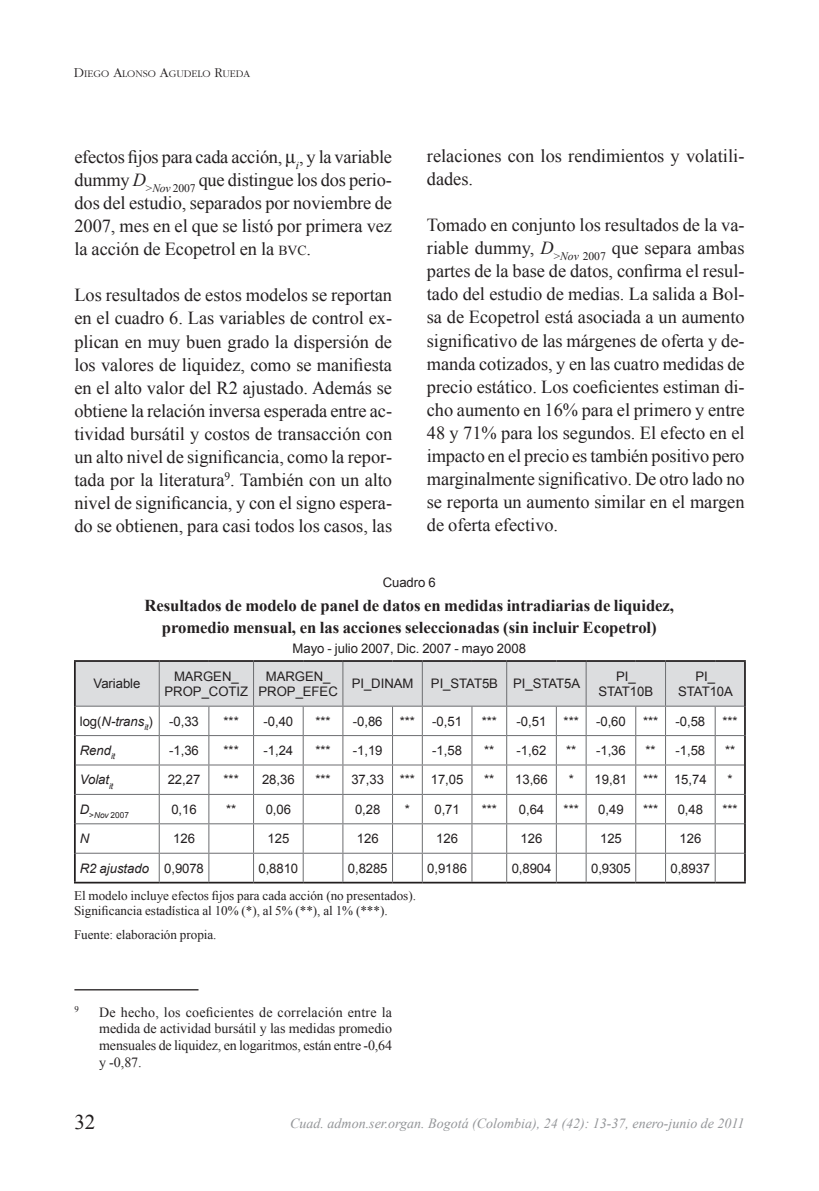
<style>
.page{position:relative;width:819px;height:1191px;background:#fff}
.page>*{position:absolute;margin:0;border:0;box-sizing:border-box;transform-origin:0 0}
.t1{font:21px "Times New Roman";color:#231f20}
.t2{font:18.38px/23.1px "Times New Roman";letter-spacing:-.005em;color:#231f20;text-align:justify}
.t3{font:700 16.62px/22.1px "Times New Roman";letter-spacing:-.005em;color:#231f20;text-align:center}
.t4{font:14px/16.8px "Times New Roman";letter-spacing:-.01em;color:#231f20;text-align:justify}
.t5{font:italic 14px "Times New Roman";color:#939598}
.t6{font:13.12px/15.8px "Arial";letter-spacing:-.005em;color:#231f20;text-align:center}
.t7{font:13.12px/15.8px "Times New Roman";color:#231f20}
.t8{font:italic 13.12px "Arial";letter-spacing:-.005em;color:#231f20}
.t9{font:300 10.5px "Garamond";letter-spacing:-.005em;color:#231f20}
.t10{font:8.75px "Times New Roman";color:#231f20}
.t11{font:8.22px "Arial";color:#231f20}
.s1{font-size:14px}
.s2{font-style:italic}
.s3{font-size:13.83px}
.s4{font-style:inherit}
.s5{font-style:normal}
</style>
<div class="page">
<hr style="left:74px;top:989px;width:124px;height:1px;background:#231f20">
<hr style="left:74px;top:660px;width:85px;height:2px;background:#231f20">
<hr style="left:74px;top:662px;width:2px;height:44px;background:#231f20">
<hr style="left:159px;top:660px;width:50px;height:2px;background:#231f20">
<hr style="left:209px;top:660px;width:44px;height:2px;background:#231f20">
<hr style="left:253px;top:660px;width:50px;height:2px;background:#231f20">
<hr style="left:303px;top:660px;width:40px;height:2px;background:#231f20">
<hr style="left:343px;top:660px;width:49px;height:2px;background:#231f20">
<hr style="left:392px;top:660px;width:30px;height:2px;background:#231f20">
<hr style="left:422px;top:660px;width:50px;height:2px;background:#231f20">
<hr style="left:472px;top:660px;width:34px;height:2px;background:#231f20">
<hr style="left:506px;top:660px;width:50px;height:2px;background:#231f20">
<hr style="left:556px;top:660px;width:30px;height:2px;background:#231f20">
<hr style="left:586px;top:660px;width:49px;height:2px;background:#231f20">
<hr style="left:635px;top:660px;width:30px;height:2px;background:#231f20">
<hr style="left:665px;top:660px;width:50px;height:2px;background:#231f20">
<hr style="left:715px;top:660px;width:30px;height:2px;background:#231f20">
<hr style="left:74px;top:706px;width:2px;height:29px;background:#231f20">
<hr style="left:74px;top:735px;width:2px;height:30px;background:#231f20">
<hr style="left:74px;top:765px;width:2px;height:29px;background:#231f20">
<hr style="left:74px;top:794px;width:2px;height:29px;background:#231f20">
<hr style="left:74px;top:823px;width:2px;height:30px;background:#231f20">
<hr style="left:74px;top:853px;width:2px;height:28px;background:#231f20">
<hr style="left:74px;top:881px;width:85px;height:2px;background:#231f20">
<hr style="left:159px;top:881px;width:50px;height:2px;background:#231f20">
<hr style="left:209px;top:881px;width:44px;height:2px;background:#231f20">
<hr style="left:253px;top:881px;width:50px;height:2px;background:#231f20">
<hr style="left:303px;top:881px;width:40px;height:2px;background:#231f20">
<hr style="left:343px;top:881px;width:49px;height:2px;background:#231f20">
<hr style="left:392px;top:881px;width:30px;height:2px;background:#231f20">
<hr style="left:422px;top:881px;width:50px;height:2px;background:#231f20">
<hr style="left:472px;top:881px;width:34px;height:2px;background:#231f20">
<hr style="left:506px;top:881px;width:50px;height:2px;background:#231f20">
<hr style="left:556px;top:881px;width:30px;height:2px;background:#231f20">
<hr style="left:586px;top:881px;width:49px;height:2px;background:#231f20">
<hr style="left:635px;top:881px;width:30px;height:2px;background:#231f20">
<hr style="left:665px;top:881px;width:50px;height:2px;background:#231f20">
<hr style="left:715px;top:881px;width:30px;height:2px;background:#231f20">
<svg style="left:75px;top:661px;width:670px;height:220px"></svg>
<p class="t9" style="left:74px;top:68px;width:170px"><span class="s1">D</span>IEGO <span class="s1">A</span>LONSO <span class="s1">A</span>GUDELO <span class="s1">R</span>UEDA</p>
<p class="t2" style="left:74px;top:145px;width:319px">efectos fijos para cada acción, <sub>i</sub>, y la variable dummy <span class="s2">D</span><sub>&gt;</sub><sub>Nov</sub> <sub>2007</sub> que distingue los dos perio&shy;dos del estudio, separados por noviembre de 2007, mes en el que se listó por primera vez la acción de Ecopetrol en la <span class="s3">bvc</span> .</p>
<p class="t2" style="left:74px;top:283px;width:319px">Los resultados de estos modelos se reportan en el cuadro 6. Las variables de control ex&shy;plican en muy buen grado la dispersión de los valores de liquidez, como se manifiesta en el alto valor del R<span class="s4">2</span> ajustado. Además se obtiene la relación inversa esperada entre ac&shy;tividad bursátil y costos de transacción con un alto nivel de significancia, como la repor&shy;tada por la literatura<sup>9</sup>. También con un alto nivel de significancia, y con el signo espera&shy;do se obtienen, para casi todos los casos, las</p>
<p class="t2" style="left:427px;top:144px;width:319px">relaciones con los rendimientos y volatili&shy;dades.</p>
<p class="t2" style="left:427px;top:213px;width:319px">Tomado en conjunto los resultados de la va&shy;riable dummy, <span class="s2">D</span><sub>&gt;</sub><sub>Nov</sub> <sub>2007</sub> que separa ambas partes de la base de datos, confirma el resul&shy;tado del estudio de medias. La salida a Bol&shy;sa de Ecopetrol está asociada a un aumento significativo de las márgenes de oferta y de&shy;manda cotizados, y en las cuatro medidas de precio estático. Los coeficientes estiman di&shy;cho aumento en 16% para el primero y entre 48 y 71% para los segundos. El efecto en el impacto en el precio es también positivo pero marginalmente significativo. De otro lado no se reporta un aumento similar en el margen de oferta efectivo.</p>
<p class="t6" style="left:382px;top:574px;width:55px">Cuadro 6</p>
<p class="t3" style="left:144px;top:594px;width:531px">Resultados de modelo de panel de datos en medidas intradiarias de liquidez, promedio mensual, en las acciones seleccionadas (sin incluir Ecopetrol)</p>
<p class="t6" style="left:292px;top:641px;width:235px">Mayo - julio 2007, Dic. 2007 - mayo 2008</p>
<p class="t6" style="left:94px;top:676px;width:48px">Variable</p>
<p class="t6" style="left:165px;top:668px;width:85px">MARGEN_<br>PROP_COTIZ</p>
<p class="t6" style="left:258px;top:668px;width:81px">MARGEN_<br>PROP_EFEC</p>
<p class="t6" style="left:352px;top:676px;width:63px">PI_DINAM</p>
<p class="t6" style="left:431px;top:676px;width:151px">PI_STAT5B PI_STAT5A</p>
<p class="t6" style="left:598px;top:668px;width:56px">PI_<br>STAT10B</p>
<p class="t6" style="left:678px;top:668px;width:56px">PI_<br>STAT10A</p>
<p class="t6" style="left:80px;top:713px;width:121px">log(<span class="s2">N-trans</span><sub>it</sub>) -0,33</p>
<p class="t6" style="left:223px;top:713px;width:17px">***</p>
<p class="t6" style="left:263px;top:713px;width:31px">-0,40</p>
<p class="t6" style="left:315px;top:713px;width:17px">***</p>
<p class="t6" style="left:353px;top:713px;width:31px">-0,86</p>
<p class="t6" style="left:400px;top:713px;width:17px">***</p>
<p class="t6" style="left:432px;top:713px;width:31px">-0,51</p>
<p class="t6" style="left:481px;top:713px;width:17px">***</p>
<p class="t6" style="left:516px;top:713px;width:31px">-0,51</p>
<p class="t6" style="left:563px;top:713px;width:17px">***</p>
<p class="t6" style="left:596px;top:713px;width:31px">-0,60</p>
<p class="t6" style="left:643px;top:713px;width:17px">***</p>
<p class="t6" style="left:675px;top:713px;width:31px">-0,58</p>
<p class="t6" style="left:722px;top:713px;width:17px">***</p>
<p class="t8" style="left:80px;top:742px;width:37px">Rend<sub>it</sub></p>
<p class="t6" style="left:169px;top:742px;width:31px">-1,36</p>
<p class="t6" style="left:223px;top:742px;width:17px">***</p>
<p class="t6" style="left:263px;top:742px;width:31px">-1,24</p>
<p class="t6" style="left:315px;top:742px;width:17px">***</p>
<p class="t6" style="left:353px;top:742px;width:31px">-1,19</p>
<p class="t6" style="left:432px;top:742px;width:31px">-1,58</p>
<p class="t6" style="left:484px;top:742px;width:12px">**</p>
<p class="t6" style="left:516px;top:742px;width:31px">-1,62</p>
<p class="t6" style="left:566px;top:742px;width:12px">**</p>
<p class="t6" style="left:596px;top:742px;width:31px">-1,36</p>
<p class="t6" style="left:645px;top:742px;width:12px">**</p>
<p class="t6" style="left:675px;top:742px;width:31px">-1,58</p>
<p class="t6" style="left:725px;top:742px;width:12px">**</p>
<p class="t8" style="left:80px;top:771px;width:35px">Volat<sub>it</sub></p>
<p class="t6" style="left:168px;top:772px;width:34px">22,27</p>
<p class="t6" style="left:223px;top:772px;width:17px">***</p>
<p class="t6" style="left:262px;top:772px;width:34px">28,36</p>
<p class="t6" style="left:315px;top:772px;width:17px">***</p>
<p class="t6" style="left:351px;top:772px;width:114px">37,33 *** 17,05</p>
<p class="t6" style="left:484px;top:772px;width:12px">**</p>
<p class="t6" style="left:515px;top:772px;width:34px">13,66</p>
<p class="t6" style="left:568px;top:772px;width:139px">* 19,81 *** 15,74</p>
<p class="t6" style="left:727px;top:772px;width:7px">*</p>
<p class="t11" style="left:80px;top:810px;width:51px"><sup>D</sup>&gt;<span class="s2">Nov</span> 2007</p>
<p class="t6" style="left:171px;top:801px;width:27px">0,16</p>
<p class="t6" style="left:226px;top:801px;width:12px">**</p>
<p class="t6" style="left:265px;top:801px;width:27px">0,06</p>
<p class="t6" style="left:355px;top:801px;width:27px">0,28</p>
<p class="t6" style="left:405px;top:801px;width:56px">* 0,71</p>
<p class="t6" style="left:481px;top:801px;width:17px">***</p>
<p class="t6" style="left:519px;top:801px;width:27px">0,64</p>
<p class="t6" style="left:563px;top:801px;width:17px">***</p>
<p class="t6" style="left:598px;top:801px;width:27px">0,49</p>
<p class="t6" style="left:643px;top:801px;width:17px">***</p>
<p class="t6" style="left:677px;top:801px;width:27px">0,48</p>
<p class="t6" style="left:722px;top:801px;width:17px">***</p>
<p class="t8" style="left:80px;top:830px;width:11px">N</p>
<p class="t6" style="left:173px;top:831px;width:23px">126</p>
<p class="t6" style="left:267px;top:831px;width:23px">125</p>
<p class="t6" style="left:357px;top:831px;width:23px">126</p>
<p class="t6" style="left:436px;top:831px;width:23px">126</p>
<p class="t6" style="left:520px;top:831px;width:23px">126</p>
<p class="t6" style="left:600px;top:831px;width:23px">125</p>
<p class="t6" style="left:679px;top:831px;width:23px">126</p>
<p class="t8" style="left:80px;top:859px;width:126px">R2 ajustado <span class="s5">0,9078</span></p>
<p class="t6" style="left:258px;top:860px;width:41px">0,8810</p>
<p class="t6" style="left:348px;top:860px;width:41px">0,8285</p>
<p class="t6" style="left:427px;top:860px;width:41px">0,9186</p>
<p class="t6" style="left:511px;top:860px;width:41px">0,8904</p>
<p class="t6" style="left:591px;top:860px;width:41px">0,9305</p>
<p class="t6" style="left:670px;top:860px;width:41px">0,8937</p>
<p class="t7" style="left:74px;top:887px;width:343px">El modelo incluye efectos fijos para cada acción (no presentados).<br>Significancia estadística al 10% (*), al 5% (**), al 1% (***).</p>
<p class="t7" style="left:74px;top:926px;width:144px">Fuente: elaboración propia.</p>
<p class="t10" style="left:74px;top:1004px;width:6px">9</p>
<p class="t4" style="left:99px;top:1003px;width:294px">De hecho, los coeficientes de correlación entre la medida de actividad bursátil y las medidas promedio mensuales de liquidez, en logaritmos, están entre -0,64 y -0,87.</p>
<p class="t1" style="left:74px;top:1109px;width:22px">32</p>
<p class="t5" style="left:290px;top:1115px;width:456px">Cuad. admon.ser.organ. Bogotá (Colombia), 24 (42): 13-37, enero-junio de 2011</p>
</div>
